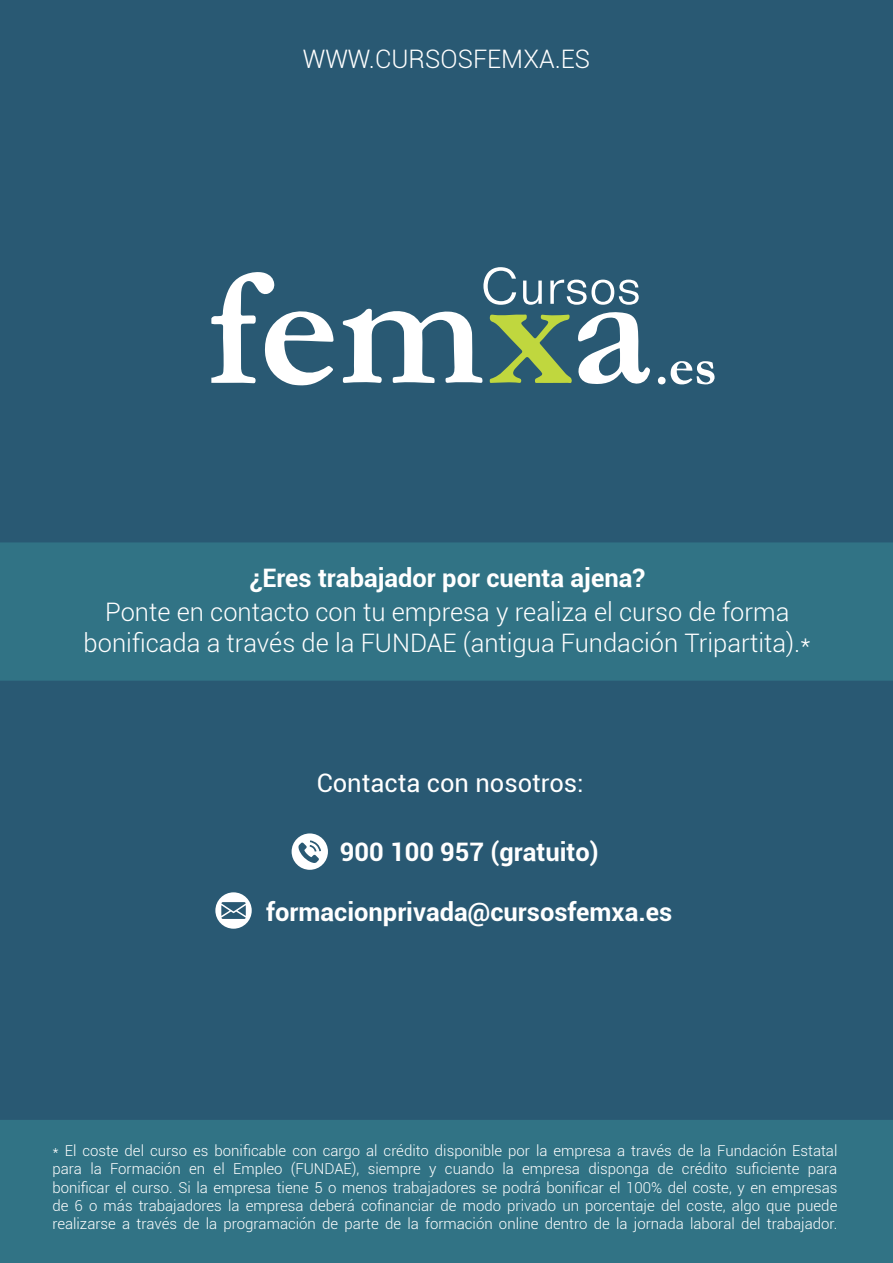
<style>
.page{position:relative;width:893px;height:1263px;background:#295973}
.page>*{position:absolute;margin:0;border:0;box-sizing:border-box;transform-origin:0 0}
.t1{font:300 25.5px/30.6px "Roboto";color:#fff;text-align:center}
.t2{font:700 25.5px "Roboto";color:#fff}
.t3{font:25.5px "Roboto";color:#fff}
.t4{font:300 15px/18px "Roboto";color:#fff;text-align:justify}
</style>
<div class="page">
<div style="left:0;top:542px;width:893px;height:139px;background:#317385"></div>
<div style="left:0;top:1120px;width:893px;height:143px;background:#317385"></div>
<svg style="left:211px;top:272px;width:123px;height:113px"></svg>
<svg style="left:343px;top:267px;width:307px;height:117px"></svg>
<svg style="left:658px;top:361px;width:57px;height:23px"></svg>
<div style="left:292px;top:833px;width:36px;height:37px;background:#fff;border-radius:50%"></div>
<div style="left:215px;top:892px;width:37px;height:37px;background:#fff;border-radius:50%"></div>
<svg style="left:298px;top:840px;width:23px;height:23px"></svg>
<svg style="left:221px;top:902px;width:25px;height:17px"></svg>
<h1 class="t1" style="left:303px;top:43px;width:289px">WWW.CURSOSFEMXA.ES</h1>
<h1 class="t2" style="left:249px;top:560px;width:397px">¿Eres trabajador por cuenta ajena?</h1>
<h1 class="t1" style="left:84px;top:596px;width:729px">Ponte en contacto con tu empresa y realiza el curso de forma bonificada a través de la FUNDAE (antigua Fundación Tripartita).*</h1>
<h1 class="t3" style="left:317px;top:765px;width:269px">Contacta con nosotros:</h1>
<h1 class="t2" style="left:340px;top:834px;width:260px">900 100 957 (gratuito)</h1>
<h1 class="t2" style="left:266px;top:894px;width:408px">formacionprivada@cursosfemxa.es</h1>
<p class="t4" style="left:52px;top:1142px;width:786px">* El coste del curso es bonificable con cargo al crédito disponible por la empresa a través de la Fundación Estatal para la Formación en el Empleo (FUNDAE), siempre y cuando la empresa disponga de crédito suficiente para bonificar el curso. Si la empresa tiene 5 o menos trabajadores se podrá bonificar el 100% del coste, y en empresas de 6 o más trabajadores la empresa deberá cofinanciar de modo privado un porcentaje del coste, algo que puede realizarse a través de la programación de parte de la formación online dentro de la jornada laboral del trabajador.</p>
</div>
